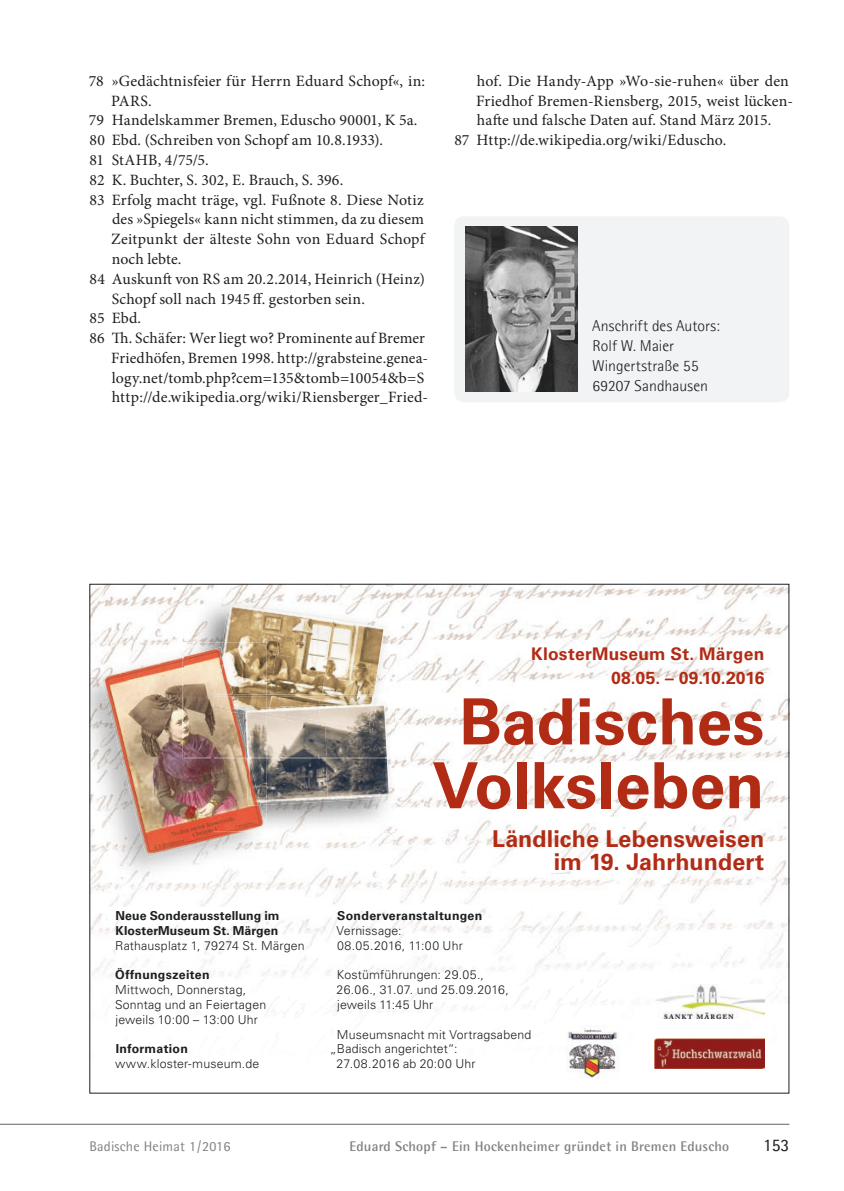
<style>
.page{position:relative;width:844px;height:1191px;background:#fff}
.page>*{position:absolute;margin:0;border:0;box-sizing:border-box;transform-origin:0 0}
.t1{font:700 63.7px/63.7px "Univers LT Std";color:#b22b14;text-align:center}
.t2{font:700 23.28px/23.3px "Univers LT Std";letter-spacing:.005em;color:#b22b14;text-align:right}
.t3{font:17.5px "Agfa Rotis Semisans";color:#1d1e1f}
.t4{font:700 17.32px/23.3px "Univers LT Std";letter-spacing:.015em;color:#b22b14;text-align:right}
.t5{font:15.75px "Minion Pro";letter-spacing:.01em;color:#1d1e1f}
.t6{font:300 15.75px/19.8px "Agfa Rotis Semisans";letter-spacing:.005em;color:#1d1e1f}
.t7{font:700 14px "Agfa Rotis Semisans";letter-spacing:.015em;color:#808285}
.t8{font:14px "Agfa Rotis Semisans";letter-spacing:.015em;color:#808285}
.t9{font:300 12.42px/14.9px "Univers LT Std";letter-spacing:.015em;color:#1d1e1f}
.t10{font:700 12.42px/14.9px "Univers LT Std";letter-spacing:.005em;color:#1d1e1f}
.s1{font-weight:300}
.s2{font-weight:700}
</style>
<div class="page">
<hr style="left:0;top:1124px;width:789px;height:1px;background:#636366">
<div style="left:454px;top:216px;width:335px;height:186px;background:#f2f3f4;border-radius:10px"></div>
<img style="left:465px;top:227px;width:112px;height:165px">
<img style="left:91px;top:586px;width:110px;height:56px">
<img style="left:207px;top:586px;width:580px;height:54px">
<img style="left:390px;top:640px;width:340px;height:170px">
<img style="left:730px;top:660px;width:57px;height:409px">
<img style="left:264px;top:810px;width:467px;height:259px">
<img style="left:91px;top:882px;width:173px;height:106px">
<img style="left:654px;top:1038px;width:110px;height:30px">
<img style="left:566px;top:1025px;width:53px;height:53px">
<img style="left:653px;top:984px;width:111px;height:34px">
<img style="left:389px;top:596px;width:1px;height:98px">
<img style="left:182px;top:596px;width:207px;height:76px">
<img style="left:184px;top:599px;width:204px;height:79px">
<img style="left:223px;top:602px;width:59px;height:35px">
<img style="left:282px;top:610px;width:53px;height:11px">
<img style="left:334px;top:618px;width:54px;height:42px">
<svg style="left:223px;top:637px;width:3px;height:5px"></svg>
<img style="left:377px;top:669px;width:6px;height:25px">
<img style="left:226px;top:606px;width:56px;height:47px">
<img style="left:276px;top:614px;width:57px;height:40px">
<img style="left:327px;top:621px;width:56px;height:48px">
<img style="left:266px;top:653px;width:10px;height:41px">
<img style="left:270px;top:654px;width:57px;height:40px">
<img style="left:322px;top:662px;width:55px;height:32px">
<img style="left:266px;top:694px;width:129px;height:139px">
<img style="left:233px;top:694px;width:139px;height:3px">
<img style="left:266px;top:697px;width:127px;height:134px">
<img style="left:389px;top:697px;width:1px;height:48px">
<img style="left:266px;top:697px;width:53px;height:16px">
<img style="left:319px;top:697px;width:53px;height:16px">
<img style="left:266px;top:798px;width:63px;height:6px">
<img style="left:329px;top:745px;width:63px;height:56px">
<img style="left:386px;top:714px;width:3px;height:44px">
<img style="left:386px;top:706px;width:2px;height:51px">
<svg style="left:372px;top:694px;width:18px;height:12px"></svg>
<img style="left:266px;top:702px;width:106px;height:9px">
<img style="left:266px;top:725px;width:61px;height:76px">
<img style="left:325px;top:758px;width:63px;height:40px">
<img style="left:266px;top:757px;width:120px;height:1px">
<img style="left:325px;top:705px;width:61px;height:52px">
<img style="left:266px;top:713px;width:56px;height:12px">
<img style="left:322px;top:705px;width:54px;height:27px">
<img style="left:91px;top:642px;width:91px;height:60px">
<img style="left:91px;top:702px;width:57px;height:180px">
<img style="left:148px;top:833px;width:118px;height:49px">
<svg style="left:182px;top:642px;width:2px;height:14px"></svg>
<img style="left:184px;top:642px;width:40px;height:7px">
<img style="left:224px;top:642px;width:42px;height:52px">
<img style="left:237px;top:697px;width:29px;height:12px">
<img style="left:249px;top:831px;width:17px;height:2px">
<img style="left:245px;top:714px;width:1px;height:27px">
<img style="left:243px;top:707px;width:23px;height:5px">
<img style="left:246px;top:717px;width:20px;height:40px">
<img style="left:246px;top:712px;width:20px;height:5px">
<svg style="left:257px;top:711px;width:9px;height:2px"></svg>
<img style="left:121px;top:758px;width:76px;height:99px">
<img style="left:197px;top:758px;width:47px;height:87px">
<img style="left:101px;top:656px;width:111px;height:102px">
<img style="left:184px;top:647px;width:38px;height:110px">
<img style="left:215px;top:649px;width:9px;height:45px">
<img style="left:218px;top:657px;width:15px;height:40px">
<img style="left:212px;top:758px;width:37px;height:75px">
<img style="left:212px;top:694px;width:1px;height:63px">
<img style="left:213px;top:758px;width:53px;height:73px">
<svg style="left:213px;top:694px;width:5px;height:3px"></svg>
<img style="left:213px;top:709px;width:32px;height:49px">
<img style="left:213px;top:697px;width:24px;height:15px">
<img style="left:217px;top:697px;width:19px;height:11px">
<img style="left:245px;top:758px;width:15px;height:47px">
<img style="left:245px;top:741px;width:3px;height:16px">
<img style="left:248px;top:758px;width:12px;height:44px">
<svg style="left:245px;top:757px;width:21px;height:1px"></svg>
<p class="t5" style="left:89px;top:75px;width:338px">78 »Gedächtnisfeier für Herrn Eduard Schopf«, in:</p>
<p class="t5" style="left:111px;top:94px;width:42px">PARS.</p>
<p class="t5" style="left:89px;top:114px;width:330px">79 Handelskammer Bremen, Eduscho 90001, K 5a.</p>
<p class="t5" style="left:89px;top:134px;width:295px">80 Ebd. (Schreiben von Schopf am 10.8.1933).</p>
<p class="t5" style="left:89px;top:154px;width:121px">81 StAHB, 4/75/5.</p>
<p class="t5" style="left:89px;top:173px;width:255px">82 K. Buchter, S. 302, E. Brauch, S. 396.</p>
<p class="t5" style="left:89px;top:193px;width:335px">83 Erfolg macht träge, vgl. Fußnote 8. Diese Notiz</p>
<p class="t5" style="left:112px;top:213px;width:313px">des »Spiegels« kann nicht stimmen, da zu diesem</p>
<p class="t5" style="left:111px;top:233px;width:314px">Zeitpunkt der älteste Sohn von Eduard Schopf</p>
<p class="t5" style="left:112px;top:253px;width:71px">noch lebte.</p>
<p class="t5" style="left:89px;top:272px;width:337px">84 Auskunft von RS am 20.2.2014, Heinrich (Heinz)</p>
<p class="t5" style="left:112px;top:292px;width:254px">Schopf soll nach 1945 ff. gestorben sein.</p>
<p class="t5" style="left:89px;top:312px;width:53px">85 Ebd.</p>
<p class="t5" style="left:89px;top:332px;width:337px">86 Th. Schäfer: Wer liegt wo? Prominente auf Bremer</p>
<p class="t5" style="left:111px;top:351px;width:318px">Friedhöfen, Bremen 1998. http://grabsteine.genea-</p>
<p class="t5" style="left:112px;top:371px;width:314px">logy.net/tomb.php?cem=135&amp;tomb=10054&amp;b=S</p>
<p class="t5" style="left:112px;top:391px;width:318px">http://de.wikipedia.org/wiki/Riensberger_Fried-</p>
<p class="t5" style="left:476px;top:75px;width:313px">hof. Die Handy-App »Wo-sie-ruhen« über den</p>
<p class="t5" style="left:476px;top:94px;width:318px">Friedhof Bremen-Riensberg, 2015, weist lücken-</p>
<p class="t5" style="left:476px;top:114px;width:296px">hafte und falsche Daten auf. Stand März 2015.</p>
<p class="t5" style="left:454px;top:134px;width:273px">87 Http://de.wikipedia.org/wiki/Eduscho.</p>
<p class="t6" style="left:592px;top:316px;width:129px">Anschrift des Autors:<br>Rolf W. Maier<br>Wingertstraße 55<br>69207 Sandhausen</p>
<p class="t4" style="left:531px;top:644px;width:235px">KlosterMuseum St. Märgen<br>08.05. – 09.10.2016</p>
<p class="t1" style="left:432px;top:694px;width:333px">Badisches<br>Volksleben</p>
<p class="t10" style="left:115px;top:909px;width:191px">Neue Sonderausstellung im<br>KlosterMuseum St. Märgen<br><span class="s1">Rathausplatz 1, 79274 St. Märgen</span></p>
<p class="t9" style="left:115px;top:968px;width:153px"><span class="s2">Öffnungszeiten<br></span>Mittwoch, Donnerstag,<br>Sonntag und an Feiertagen jeweils 10:00 – 13:00 Uhr</p>
<p class="t9" style="left:115px;top:1042px;width:146px"><span class="s2">Information </span>www.kloster-museum.de</p>
<p class="t2" style="left:492px;top:828px;width:274px">Ländliche Lebensweisen im 19. Jahrhundert</p>
<p class="t9" style="left:336px;top:909px;width:147px"><span class="s2">Sonderveranstaltungen<br></span>Vernissage:<br>08.05.2016, 11:00 Uhr</p>
<p class="t9" style="left:336px;top:968px;width:174px">Kostümführungen: 29.05.,<br>26.06., 31.07. und 25.09.2016, jeweils 11:45 Uhr</p>
<p class="t9" style="left:337px;top:1027px;width:196px">Museumsnacht mit Vortragsabend</p>
<p class="t9" style="left:330px;top:1042px;width:129px">„Badisch angerichtet“:</p>
<p class="t9" style="left:336px;top:1057px;width:140px">27.08.2016 ab 20:00 Uhr</p>
<p class="t8" style="left:89px;top:1137px;width:142px">Badische Heimat 1 / 2016</p>
<p class="t7" style="left:349px;top:1137px;width:381px">Eduard Schopf – Ein Hockenheimer gründet in Bremen Eduscho</p>
<p class="t3" style="left:762px;top:1134px;width:28px">153</p>
</div>
